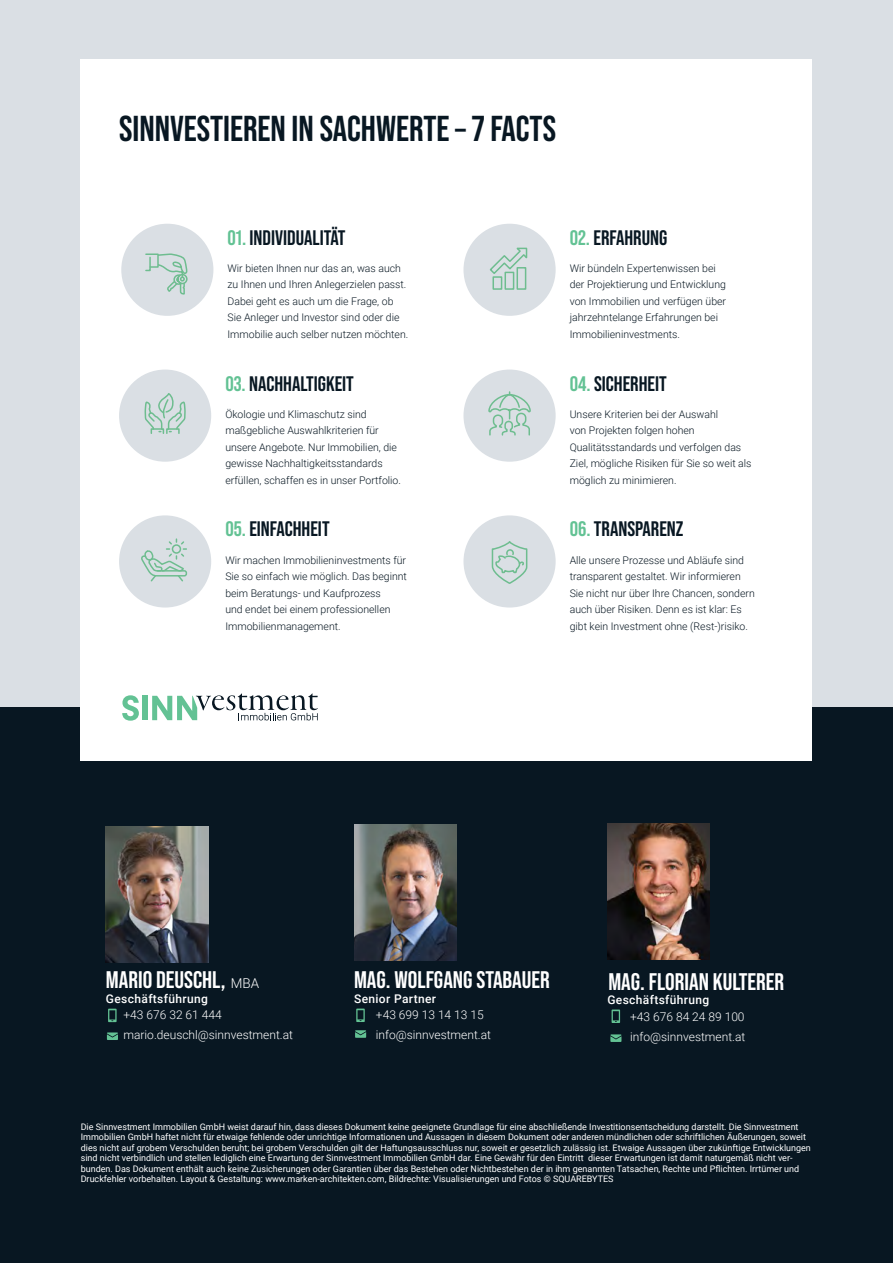
<style>
.page{position:relative;width:893px;height:1263px;background:#dadfe4}
.page>*{position:absolute;margin:0;border:0;box-sizing:border-box;transform-origin:0 0}
.t1{font:700 36px "Bebas Neue Pro";color:#081722}
.t2{font:700 24px "Bebas Neue Pro";color:#fff}
.t3{font:700 21px "Bebas Neue Pro";color:#081722}
.t4{font:300 12px "Roboto";color:#fff}
.t5{font:500 12px "Roboto";letter-spacing:.03em;color:#fff}
.t6{font:300 10.5px/16.5px "Roboto";color:#081722}
.t7{font:9px/10.5px "Roboto";color:#fff}
.s1{color:#63c294}
.s2{font-family:"Roboto";font-weight:300;font-size:13.5px}
</style>
<div class="page">
<div style="left:0;top:707px;width:893px;height:556px;background:#081722"></div>
<div style="left:81px;top:60px;width:731px;height:701px;background:#fff"></div>
<svg style="left:122px;top:695px;width:17px;height:26px"></svg>
<div style="left:142px;top:696px;width:5px;height:24px;background:#63c294"></div>
<svg style="left:152px;top:693px;width:166px;height:27px"></svg>
<div style="left:119px;top:370px;width:92px;height:92px;background:#dadfe4;border-radius:50%"></div>
<div style="left:119px;top:515px;width:92px;height:92px;background:#dadfe4;border-radius:50%"></div>
<div style="left:121px;top:224px;width:92px;height:92px;background:#dadfe4;border-radius:50%"></div>
<div style="left:463px;top:224px;width:93px;height:92px;background:#dadfe4;border-radius:50%"></div>
<div style="left:463px;top:370px;width:93px;height:92px;background:#dadfe4;border-radius:50%"></div>
<div style="left:463px;top:515px;width:93px;height:92px;background:#dadfe4;border-radius:50%"></div>
<div style="left:166px;top:428px;width:14px;height:6px;border:2px solid #6ebd8f"></div>
<div style="left:151px;top:428px;width:13px;height:6px;border:2px solid #6ebd8f"></div>
<svg style="left:144px;top:393px;width:42px;height:39px"></svg>
<svg style="left:488px;top:392px;width:43px;height:44px"></svg>
<svg style="left:141px;top:539px;width:47px;height:43px"></svg>
<svg style="left:491px;top:541px;width:37px;height:43px"></svg>
<svg style="left:145px;top:253px;width:43px;height:42px"></svg>
<div style="left:516px;top:267px;width:10px;height:23px;border:2px solid #6ebd8f"></div>
<div style="left:492px;top:276px;width:10px;height:14px;border:2px solid #6ebd8f"></div>
<div style="left:504px;top:272px;width:10px;height:18px;border:2px solid #6ebd8f"></div>
<svg style="left:489px;top:247px;width:39px;height:28px"></svg>
<img style="left:106px;top:827px;width:102px;height:136px">
<svg style="left:108px;top:1009px;width:9px;height:13px"></svg>
<svg style="left:107px;top:1032px;width:11px;height:8px"></svg>
<img style="left:354px;top:824px;width:102px;height:136px">
<svg style="left:356px;top:1008px;width:9px;height:14px"></svg>
<svg style="left:355px;top:1030px;width:11px;height:8px"></svg>
<img style="left:607px;top:823px;width:102px;height:136px">
<svg style="left:612px;top:1009px;width:8px;height:14px"></svg>
<svg style="left:610px;top:1034px;width:11px;height:8px"></svg>
<p class="t1" style="left:119px;top:108px;width:438px">SINNVESTIEREN IN SACHWERTE – 7 FACTS</p>
<p class="t3" style="left:227px;top:225px;width:120px"><span class="s1">01.</span> INDIVIDUALITÄT</p>
<p class="t6" style="left:227px;top:259px;width:182px">Wir bieten Ihnen nur das an, was auch zu Ihnen und Ihren Anlegerzielen passt.<br>Dabei geht es auch um die Frage, ob Sie Anleger und Investor sind oder die Immobilie auch selber nutzen möchten.</p>
<p class="t3" style="left:570px;top:225px;width:99px"><span class="s1">02.</span> ERFAHRUNG</p>
<p class="t6" style="left:570px;top:259px;width:158px">Wir bündeln Expertenwissen bei der Projektierung und Entwicklung von Immobilien und verfügen über jahrzehntelange Erfahrungen bei<br>Immobilieninvestments.</p>
<p class="t3" style="left:225px;top:371px;width:130px"><span class="s1">03.</span> NACHHALTIGKEIT</p>
<p class="t3" style="left:570px;top:371px;width:99px"><span class="s1">04.</span> SICHERHEIT</p>
<p class="t6" style="left:225px;top:405px;width:177px">Ökologie und Klimaschutz sind maßgebliche Auswahlkriterien für unsere Angebote. Nur Immobilien, die gewisse Nachhaltigkeitsstandards erfüllen, schaffen es in unser Portfolio.</p>
<p class="t6" style="left:570px;top:405px;width:183px">Unsere Kriterien bei der Auswahl<br>von Projekten folgen hohen<br>Qualitätsstandards und verfolgen das<br>Ziel, mögliche Risiken für Sie so weit als möglich zu minimieren.</p>
<p class="t3" style="left:225px;top:517px;width:106px"><span class="s1">05.</span> EINFACHHEIT</p>
<p class="t3" style="left:570px;top:517px;width:115px"><span class="s1">06.</span> TRANSPARENZ</p>
<p class="t6" style="left:225px;top:551px;width:183px">Wir machen Immobilieninvestments für Sie so einfach wie möglich. Das beginnt beim Beratungs- und Kaufprozess<br>und endet bei einem professionellen Immobilienmanagement.</p>
<p class="t6" style="left:570px;top:551px;width:187px">Alle unsere Prozesse und Abläufe sind transparent gestaltet. Wir informieren Sie nicht nur über Ihre Chancen, sondern auch über Risiken. Denn es ist klar: Es gibt kein Investment ohne (Rest-)risiko.</p>
<p class="t2" style="left:106px;top:966px;width:155px">MARIO DEUSCHL, <span class="s2">MBA</span></p>
<p class="t4" style="left:124px;top:1006px;width:100px">+43 676 32 61 444</p>
<p class="t4" style="left:124px;top:1026px;width:171px">mario.deuschl@sinnvestment.at</p>
<p class="t5" style="left:106px;top:990px;width:104px">Geschäftsführung</p>
<p class="t2" style="left:354px;top:966px;width:197px">MAG. WOLFGANG STABAUER</p>
<p class="t4" style="left:376px;top:1006px;width:109px">+43 699 13 14 13 15</p>
<p class="t4" style="left:376px;top:1026px;width:117px">info@sinnvestment.at</p>
<p class="t5" style="left:354px;top:990px;width:84px">Senior Partner</p>
<p class="t2" style="left:608px;top:968px;width:177px">MAG. FLORIAN KULTERER</p>
<p class="t4" style="left:630px;top:1008px;width:116px">+43 676 84 24 89 100</p>
<p class="t4" style="left:630px;top:1028px;width:117px">info@sinnvestment.at</p>
<p class="t5" style="left:607px;top:991px;width:104px">Geschäftsführung</p>
<p class="t7" style="left:81px;top:1121px;width:732px">Die Sinnvestment Immobilien GmbH weist darauf hin, dass dieses Dokument keine geeignete Grundlage für eine abschließende Investitionsentscheidung darstellt. Die Sinnvestment Immobilien GmbH haftet nicht für etwaige fehlende oder unrichtige Informationen und Aussagen in diesem Dokument oder anderen mündlichen oder schriftlichen Äußerungen, soweit dies nicht auf grobem Verschulden beruht; bei grobem Verschulden gilt der Haftungsausschluss nur, soweit er gesetzlich zulässig ist. Etwaige Aussagen über zukünftige Entwicklungen sind nicht verbindlich und stellen lediglich eine Erwartung der Sinnvestment Immobilien GmbH dar. Eine Gewähr für den Eintritt dieser Erwartungen ist damit naturgemäß nicht ver&shy;bunden. Das Dokument enthält auch keine Zusicherungen oder Garantien über das Bestehen oder Nichtbestehen der in ihm genannten Tatsachen, Rechte und Pflichten. Irrtümer und Druckfehler vorbehalten. Layout &amp; Gestaltung: www.marken-architekten.com, Bildrechte: Visualisierungen und Fotos © SQUAREBYTES</p>
</div>
